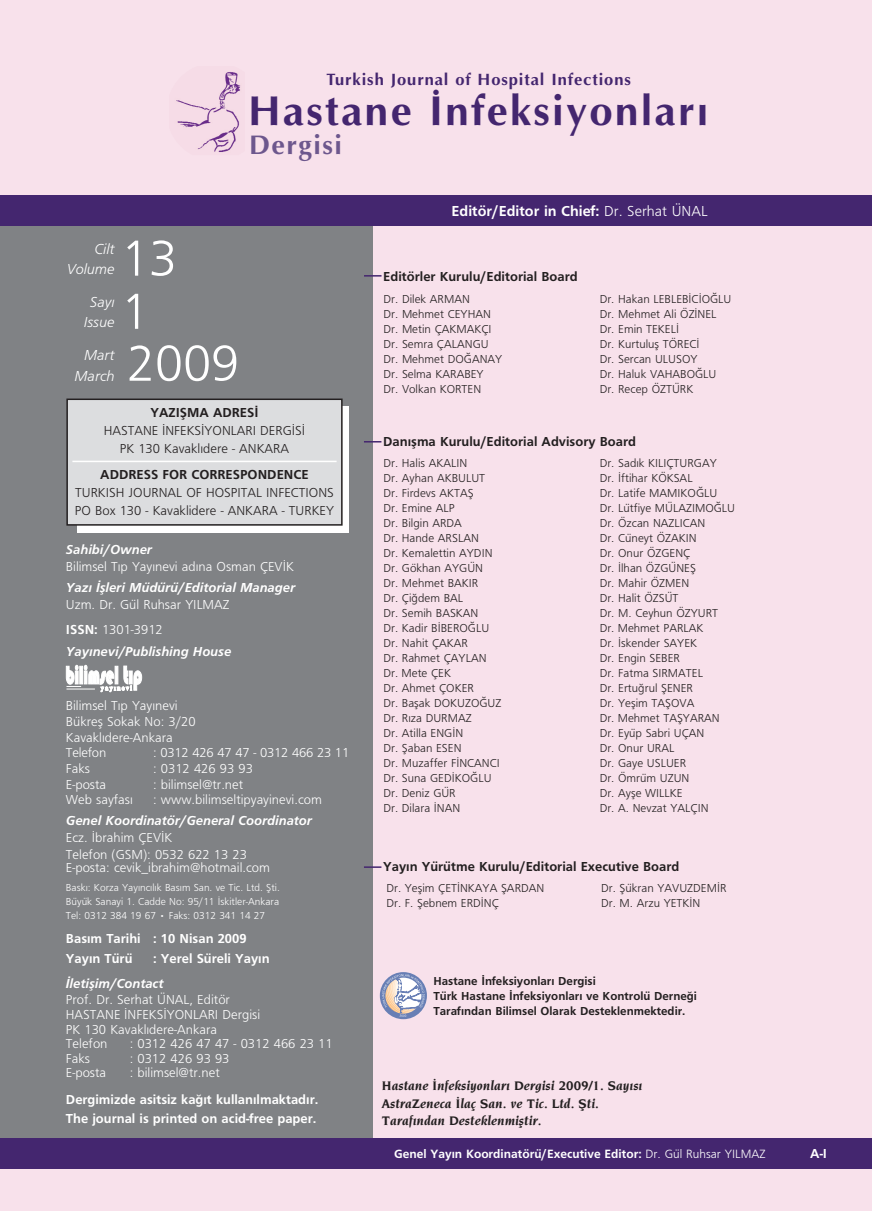
<style>
.page{position:relative;width:872px;height:1211px;background:#fff}
.page>*{position:absolute;margin:0;border:0;box-sizing:border-box;transform-origin:0 0}
.t1{font:300 52.5px/52.5px "Frutiger";color:#fff}
.t2{font:700 42px "Optima";letter-spacing:.055em;color:#44266f}
.t3{font:700 27px "Optima";letter-spacing:.055em;color:#6d578d}
.t4{font:700 16.5px "Optima";letter-spacing:.055em;color:#44266f}
.t5{font:700 15px "Frutiger";color:#fff}
.t6{font:italic 300 15px/20.2px "Frutiger";color:#fff;text-align:right}
.t7{font:300 13.5px/15.6px "Frutiger";color:#fff}
.t8{font:700 13.5px "Frutiger";color:#231f20}
.t9{font:700 13.5px/19.5px "Frutiger";color:#fff}
.t10{font:italic 700 13.5px "Frutiger";color:#fff}
.t11{font:300 13.5px/18px "Frutiger";color:#231f20;text-align:center}
.t12{font:italic 700 13.5px/17.2px "Novarese";color:#231f20}
.t13{font:700 12.45px "Frutiger";color:#fff}
.t14{font:300 12px/15px "Frutiger";color:#231f20}
.t15{font:700 12px/15px "Frutiger";color:#231f20}
.t16{font:300 10.5px/14.2px "Frutiger";color:#fff;text-align:justify}
.s1{font-weight:700}
.s2{font-weight:300}
</style>
<div class="page">
<div style="left:0;top:0;width:872px;height:1210px;background:#f8e1eb"></div>
<div style="left:0;top:226px;width:372px;height:913px;background:#808285"></div>
<div style="left:0;top:1138px;width:872px;height:31px;background:#44266f"></div>
<div style="left:0;top:196px;width:872px;height:30px;background:#44266f"></div>
<svg style="left:364px;top:441px;width:17px;height:1px"></svg>
<svg style="left:364px;top:275px;width:17px;height:1px"></svg>
<svg style="left:364px;top:866px;width:17px;height:2px"></svg>
<svg style="left:66px;top:665px;width:76px;height:27px"></svg>
<div style="left:77px;top:406px;width:272px;height:126px;background:linear-gradient(to right,#fff,#fff)"></div>
<div style="left:67px;top:399px;width:275px;height:126px;background:#dcdddf"></div>
<hr style="left:72px;top:460px;width:264px;height:2px;background:#fff">
<div style="left:66px;top:398px;width:276px;height:127px;border:2px solid #231f20"></div>
<div style="left:380px;top:972px;width:47px;height:47px;border:6px solid #687fb5;border-radius:50%"></div>
<svg style="left:382px;top:974px;width:43px;height:42px;background:#bcbdce"></svg>
<img style="left:176px;top:71px;width:65px;height:81px">
<h3 class="t4" style="left:326px;top:72px;width:306px">Turkish Journal of Hospital Infections</h3>
<h2 class="t2" style="left:248px;top:94px;width:462px">Hastane İnfeksiyonları</h2>
<h3 class="t3" style="left:249px;top:134px;width:95px">Dergisi</h3>
<p class="t6" style="left:67px;top:240px;width:49px">Cilt<br>Volume</p>
<p class="t6" style="left:84px;top:293px;width:32px;text-align:center">Say›<br>Issue</p>
<p class="t6" style="left:75px;top:346px;width:41px">Mart<br>March</p>
<h1 class="t1" style="left:121px;top:236px;width:120px">13<br>1<br>2009</h1>
<p class="t8" style="left:150px;top:407px;width:110px">YAZIfiMA ADRES‹</p>
<p class="t11" style="left:104px;top:422px;width:203px">HASTANE ‹NFEKS‹YONLARI DERG‹S‹<br>PK 130 Kavakl›dere - ANKARA</p>
<p class="t8" style="left:100px;top:470px;width:210px">ADDRESS FOR CORRESPONDENCE</p>
<p class="t11" style="left:75px;top:485px;width:260px;text-align:left">TURKISH JOURNAL OF HOSPITAL INFECTIONS<br>PO Box 130 - Kavaklidere - ANKARA - TURKEY</p>
<p class="t10" style="left:66px;top:544px;width:87px">Sahibi/Owner</p>
<p class="t7" style="left:66px;top:559px;width:229px">Bilimsel T›p Yay›nevi ad›na Osman ÇEV‹K</p>
<p class="t10" style="left:66px;top:582px;width:231px">Yaz› ‹flleri Müdürü/Editorial Manager</p>
<p class="t7" style="left:66px;top:592px;width:165px;line-height:25.5px">Uzm. Dr. Gül Ruhsar YILMAZ<br><span class="s1">ISSN:</span> 1301-3912</p>
<p class="t10" style="left:66px;top:646px;width:167px">Yay›nevi/Publishing House</p>
<p class="t7" style="left:66px;top:699px;width:131px">Bilimsel T›p Yay›nevi<br>Bükrefl Sokak No: 3/20<br>Kavakl›dere-Ankara<br>Telefon</p>
<p class="t7" style="left:153px;top:746px;width:197px">: 0312 426 47 47 - 0312 466 23 11</p>
<p class="t7" style="left:66px;top:761px;width:26px">Faks</p>
<p class="t7" style="left:153px;top:761px;width:101px">: 0312 426 93 93</p>
<p class="t7" style="left:66px;top:777px;width:42px">E-posta</p>
<p class="t7" style="left:153px;top:777px;width:91px">: bilimsel@tr.net</p>
<p class="t7" style="left:66px;top:793px;width:68px">Web sayfas›</p>
<p class="t7" style="left:153px;top:793px;width:170px">: www.bilimseltipyayinevi.com</p>
<p class="t10" style="left:66px;top:815px;width:247px">Genel Koordinatör/General Coordinator</p>
<p class="t7" style="left:66px;top:830px;width:182px;line-height:17px">Ecz. ‹brahim ÇEV‹K<br>Telefon (GSM): 0532 622 13 23</p>
<p class="t7" style="left:66px;top:861px;width:206px">E-posta: cevik_ibrahim@hotmail.com</p>
<p class="t16" style="left:66px;top:881px;width:215px">Bask›: Korza Yay›nc›l›k Bas›m San. ve Tic. Ltd. fiti.<br>Büyük Sanayi 1. Cadde No: 95/11 ‹skitler-Ankara Tel: 0312 384 19 67 • Faks: 0312 341 14 27</p>
<p class="t9" style="left:66px;top:929px;width:182px">Bas›m Tarihi : 10 Nisan 2009<br>Yay›n Türü</p>
<p class="t9" style="left:153px;top:949px;width:118px">: Yerel Süreli Yay›n</p>
<p class="t10" style="left:66px;top:978px;width:99px">‹letiflim/Contact</p>
<p class="t7" style="left:66px;top:993px;width:196px;line-height:14.9px">Prof. Dr. Serhat ÜNAL, Editör<br>HASTANE ‹NFEKS‹YONLARI Dergisi<br>PK 130 Kavakl›dere-Ankara<br>Telefon</p>
<p class="t7" style="left:130px;top:1037px;width:204px">: 0312 426 47 47 - 0312 466 23 11</p>
<p class="t7" style="left:66px;top:1051px;width:26px">Faks</p>
<p class="t7" style="left:130px;top:1051px;width:101px">: 0312 426 93 93</p>
<p class="t7" style="left:66px;top:1066px;width:42px">E-posta</p>
<p class="t7" style="left:130px;top:1066px;width:91px">: bilimsel@tr.net</p>
<p class="t9" style="left:66px;top:1091px;width:254px;line-height:19px">Dergimizde asitsiz ka¤›t kullan›lmaktad›r.<br>The journal is printed on acid-free paper.</p>
<p class="t5" style="left:451px;top:205px;width:258px">Editör/Editor in Chief: <span class="s2">Dr. Serhat ÜNAL</span></p>
<p class="t8" style="left:383px;top:272px;width:196px">Editörler Kurulu/Editorial Board</p>
<p class="t14" style="left:383px;top:292px;width:120px">Dr. Dilek ARMAN<br>Dr. Mehmet CEYHAN<br>Dr. Metin ÇAKMAKÇI<br>Dr. Semra ÇALANGU<br>Dr. Mehmet DO⁄ANAY<br>Dr. Selma KARABEY<br>Dr. Volkan KORTEN</p>
<p class="t14" style="left:599px;top:292px;width:133px">Dr. Hakan LEBLEB‹C‹O⁄LU<br>Dr. Mehmet Ali ÖZ‹NEL<br>Dr. Emin TEKEL‹<br>Dr. Kurtulufl TÖREC‹<br>Dr. Sercan ULUSOY<br>Dr. Haluk VAHABO⁄LU<br>Dr. Recep ÖZTÜRK</p>
<p class="t8" style="left:383px;top:436px;width:254px">Dan›flma Kurulu/Editorial Advisory Board</p>
<p class="t14" style="left:383px;top:457px;width:119px">Dr. Halis AKALIN<br>Dr. Ayhan AKBULUT<br>Dr. Firdevs AKTAfi<br>Dr. Emine ALP<br>Dr. Bilgin ARDA<br>Dr. Hande ARSLAN<br>Dr. Kemalettin AYDIN<br>Dr. Gökhan AYGÜN<br>Dr. Mehmet BAKIR<br>Dr. Çi¤dem BAL<br>Dr. Semih BASKAN<br>Dr. Kadir B‹BERO⁄LU<br>Dr. Nahit ÇAKAR<br>Dr. Rahmet ÇAYLAN<br>Dr. Mete ÇEK<br>Dr. Ahmet ÇOKER<br>Dr. Baflak DOKUZO⁄UZ<br>Dr. R›za DURMAZ<br>Dr. Atilla ENG‹N<br>Dr. fiaban ESEN<br>Dr. Muzaffer F‹NCANCI<br>Dr. Suna GED‹KO⁄LU<br>Dr. Deniz GÜR<br>Dr. Dilara ‹NAN</p>
<p class="t14" style="left:599px;top:457px;width:137px">Dr. Sad›k KILIÇTURGAY<br>Dr. ‹ftihar KÖKSAL<br>Dr. Latife MAMIKO⁄LU<br>Dr. Lütfiye MÜLAZIMO⁄LU<br>Dr. Özcan NAZLICAN<br>Dr. Cüneyt ÖZAKIN<br>Dr. Onur ÖZGENÇ<br>Dr. ‹lhan ÖZGÜNEfi<br>Dr. Mahir ÖZMEN<br>Dr. Halit ÖZSÜT<br>Dr. M. Ceyhun ÖZYURT<br>Dr. Mehmet PARLAK<br>Dr. ‹skender SAYEK<br>Dr. Engin SEBER<br>Dr. Fatma SIRMATEL<br>Dr. Ertu¤rul fiENER<br>Dr. Yeflim TAfiOVA<br>Dr. Mehmet TAfiYARAN<br>Dr. Eyüp Sabri UÇAN<br>Dr. Onur URAL<br>Dr. Gaye USLUER<br>Dr. Ömrüm UZUN<br>Dr. Ayfle WILLKE<br>Dr. A. Nevzat YALÇIN</p>
<p class="t8" style="left:383px;top:861px;width:298px">Yay›n Yürütme Kurulu/Editorial Executive Board</p>
<p class="t14" style="left:386px;top:881px;width:159px">Dr. Yeflim ÇET‹NKAYA fiARDAN<br>Dr. F. fiebnem ERD‹NÇ</p>
<p class="t14" style="left:601px;top:881px;width:127px">Dr. fiükran YAVUZDEM‹R<br>Dr. M. Arzu YETK‹N</p>
<p class="t15" style="left:433px;top:974px;width:265px">Hastane ‹nfeksiyonlar› Dergisi<br>Türk Hastane ‹nfeksiyonlar› ve Kontrolü Derne¤i<br>Taraf›ndan Bilimsel Olarak Desteklenmektedir.</p>
<p class="t12" style="left:382px;top:1078px;width:262px">Hastane ‹nfeksiyonlar› Dergisi 2009/1. Say›s›<br>AstraZeneca ‹laç San. ve Tic. Ltd. fiti.<br>Taraf›ndan Desteklenmifltir.</p>
<p class="t13" style="left:394px;top:1149px;width:373px">Genel Yay›n Koordinatörü/Executive Editor: <span class="s2">Dr. Gül Ruhsar YILMAZ</span></p>
<p class="t9" style="left:810px;top:1145px;width:18px">A-I</p>
</div>
